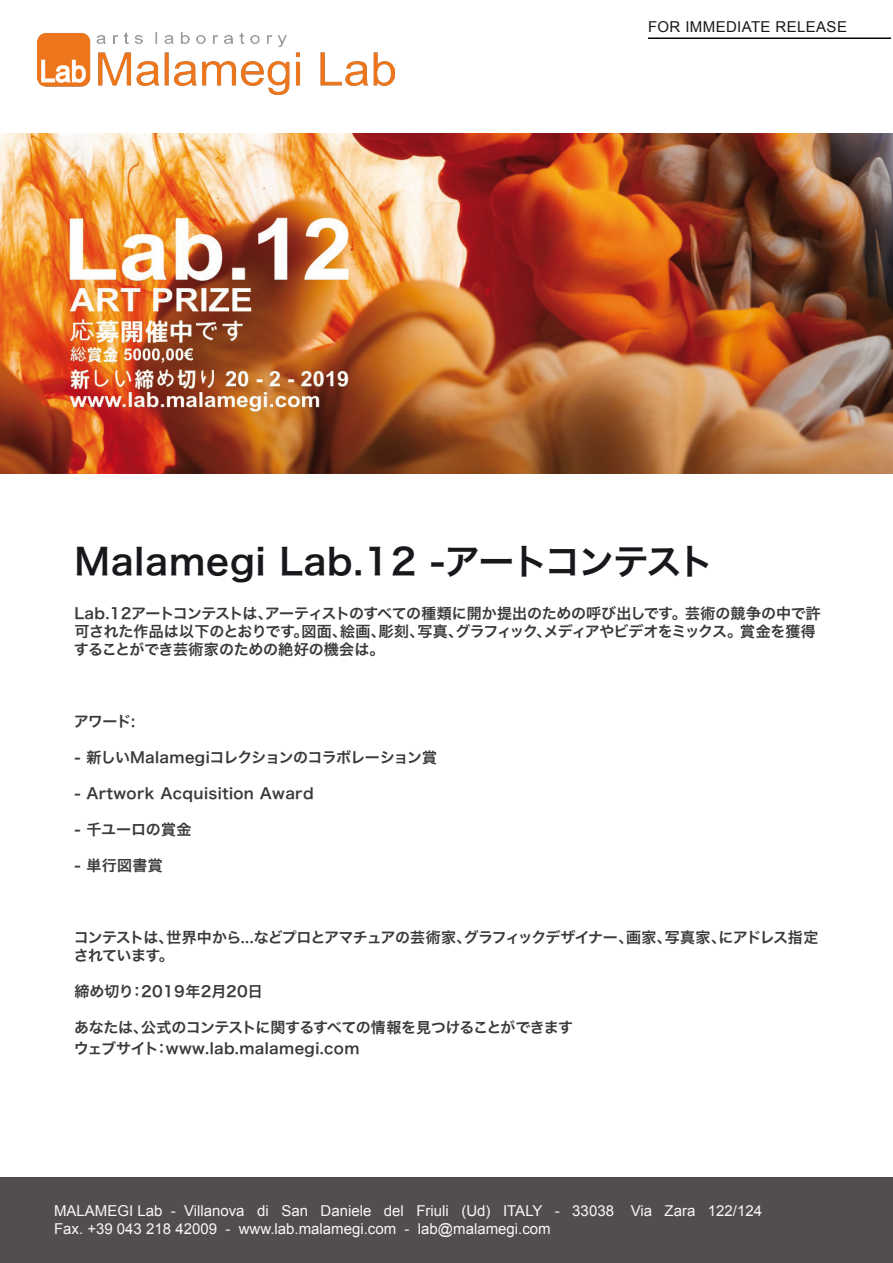
<style>
.page{position:relative;width:893px;height:1263px;background:#fff}
.page>*{position:absolute;margin:0;border:0;box-sizing:border-box;transform-origin:0 0}
.t1{font:36px "Hira Kaku Pro W6";letter-spacing:.025em;color:#1a171c}
.t2{font:15px/18px "Hira Kaku Pro W6";letter-spacing:-.015em;color:#39383a}
.t3{font:15px/18px "Arial";color:#f7f7f7}
.t4{font:15px/18px "Hira Kaku Pro W6";letter-spacing:-.045em;color:#39383a}
.t5{font:15px "Hira Kaku Pro W6";letter-spacing:-.035em;color:#39383a}
.t6{font:15px "Hira Kaku Pro W6";letter-spacing:.025em;color:#39383a}
.t7{font:15px "Arial";letter-spacing:.025em;color:#1a171c}
.t8{font:15px "Hira Kaku Pro W6";letter-spacing:.015em;color:#39383a}
</style>
<div class="page">
<img style="left:0;top:134px;width:893px;height:339px">
<div style="left:0;top:1178px;width:893px;height:85px;background:#534d52"></div>
<hr style="left:648px;top:38px;width:243px;height:1px;background:#010808">
<img style="left:38px;top:32px;width:356px;height:63px">
<p class="t7" style="left:648px;top:17px;width:200px">FOR IMMEDIATE RELEASE</p>
<h1 class="t1" style="left:74px;top:529px;width:641px">Malamegi Lab.12 -アートコンテスト</h1>
<p class="t2" style="left:74px;top:603px;width:748px">Lab.12アートコンテストは、アーティストのすべての種類に開か提出のための呼び出しです。芸術の競争の中で許可された作品は以下のとおりです。図面、絵画、彫刻、写真、グラフィック、メディアやビデオをミックス。賞金を獲得することができ芸術家のための絶好の機会は。</p>
<p class="t2" style="left:74px;top:711px;width:63px">アワード:</p>
<p class="t5" style="left:74px;top:743px;width:364px">- 新しいMalamegiコレクションのコラボレーション賞</p>
<p class="t6" style="left:74px;top:779px;width:241px">- Artwork Acquisition Award</p>
<p class="t2" style="left:74px;top:819px;width:118px">- 千ユーロの賞金</p>
<p class="t2" style="left:74px;top:855px;width:90px">- 単行図書賞</p>
<p class="t4" style="left:74px;top:927px;width:746px">コンテストは、世界中から...などプロとアマチュアの芸術家、グラフィックデザイナー、画家、写真家、にアドレス指定されています。</p>
<p class="t8" style="left:74px;top:977px;width:190px">締め切り：2019年2月20日</p>
<p class="t2" style="left:74px;top:1015px;width:501px;line-height:21.6px">あなたは、公式のコンテストに関するすべての情報を見つけることができますウェブサイト：www.lab.malamegi.com</p>
<p class="t3" style="left:54px;top:1201px;width:710px">MALAMEGI Lab - Villanova di San Daniele del Friuli (Ud) ITALY - 33038 Via Zara 122/124<br>Fax. +39 043 218 42009 - www.lab.malamegi.com - lab@malamegi.com</p>
</div>
